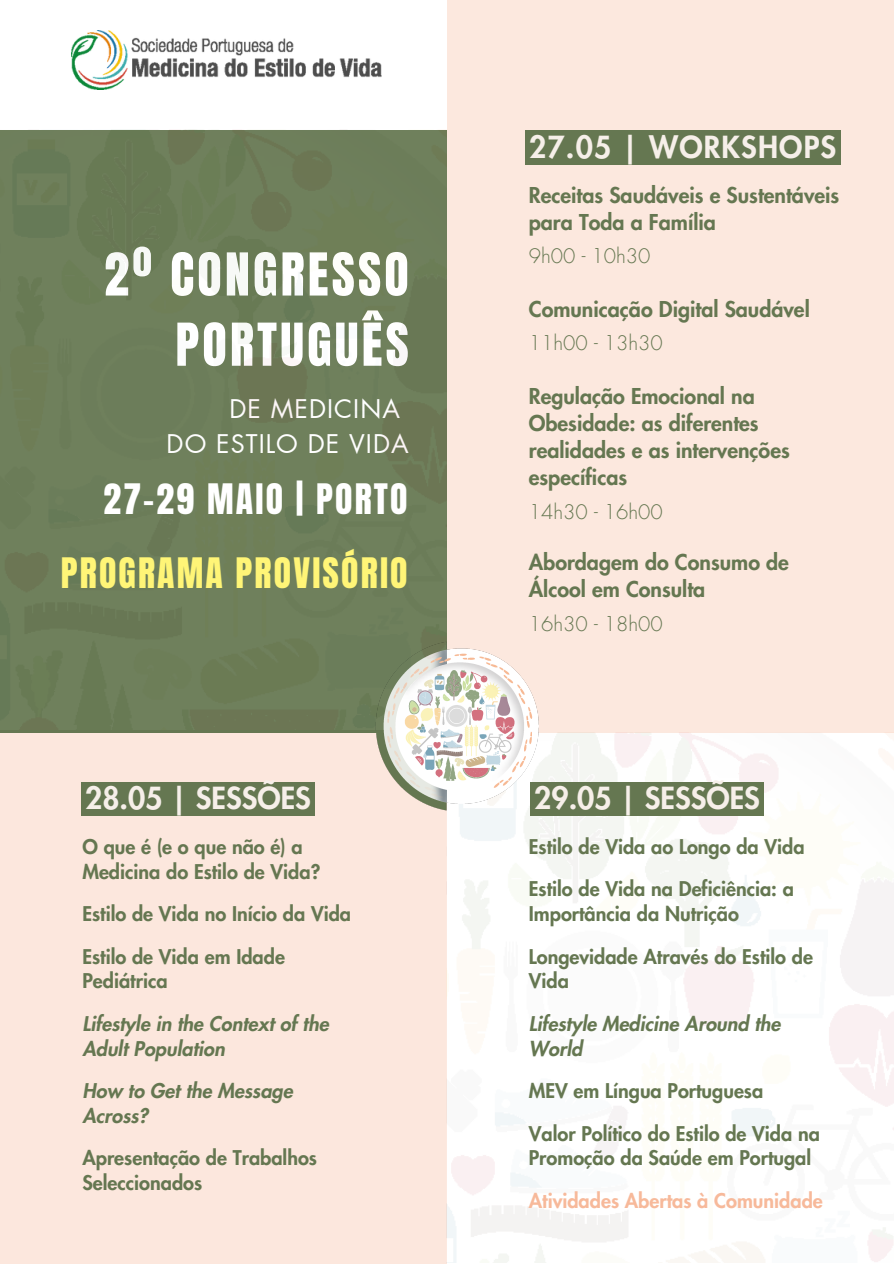
<style>
.page{position:relative;width:894px;height:1264px;background:#fff}
.page>*{position:absolute;margin:0;border:0;box-sizing:border-box;transform-origin:0 0}
.t1{font:50.25px "Anton";letter-spacing:.065em;color:#fff}
.t2{font:35.7px "Anton";letter-spacing:.06em;color:#fff577}
.t3{font:35.7px "Anton";letter-spacing:.06em;color:#fff}
.t4{font:800 29.7px "Futura LT Pro";color:#f6efe9}
.t5{font:800 29.7px "Futura LT Pro";letter-spacing:.04em;color:#f6efe9}
.t6{font:25.2px/34.8px "Futura LT Pro";letter-spacing:.04em;color:#fff}
.t7{font:800 21.3px/27px "Futura LT Pro";color:#657751}
.t8{font:800 19.8px/24.8px "Futura LT Pro";color:#657751}
.t9{font:italic 800 19.8px/24.8px "Futura LT Pro";color:#657751}
.t10{font:300 19.8px "Futura LT Pro";color:#657751}
.t11{font:800 19.8px "Futura LT Pro";color:#f7b99a}
</style>
<div class="page">
<img style="left:71px;top:30px;width:311px;height:60px">
<div style="left:0;top:732px;width:446px;height:531px;background:#fce7dd"></div>
<img style="left:447px;top:732px;width:446px;height:530px">
<div style="left:446px;top:0;width:447px;height:732px;background:#fce8de"></div>
<img style="left:373px;top:648px;width:165px;height:185px">
<img style="left:0;top:130px;width:447px;height:599px">
<div style="left:525px;top:131px;width:315px;height:34px;background:#657751"></div>
<div style="left:81px;top:782px;width:233px;height:34px;background:#657751"></div>
<div style="left:530px;top:782px;width:233px;height:34px;background:#657751"></div>
<p class="t1" style="left:104px;top:238px;width:306px">2º CONGRESSO</p>
<h5 class="t1" style="left:175px;top:308px;width:235px">PORTUGUÊS</h5>
<p class="t6" style="left:166px;top:392px;width:243px;text-indent:63px">DE MEDICINA<br>DO ESTILO DE VIDA</p>
<h5 class="t3" style="left:104px;top:473px;width:305px">27-29 MAIO | PORTO</h5>
<p class="t2" style="left:61px;top:547px;width:348px">PROGRAMA PROVISÓRIO</p>
<p class="t4" style="left:85px;top:784px;width:227px">28.05 | SESSÕES</p>
<h3 class="t8" style="left:82px;top:835px;width:239px">O que é (e o que não é) a<br>Medicina do Estilo de Vida?</h3>
<h5 class="t8" style="left:82px;top:902px;width:270px">Estilo de Vida no Início da Vida</h5>
<h5 class="t8" style="left:82px;top:944px;width:204px">Estilo de Vida em Idade<br>Pediátrica</h5>
<h5 class="t9" style="left:82px;top:1012px;width:248px">Lifestyle in the Context of the<br>Adult Population</h5>
<h5 class="t9" style="left:82px;top:1079px;width:212px">How to Get the Message<br>Across?</h5>
<h5 class="t8" style="left:82px;top:1145px;width:236px">Apresentação de Trabalhos<br>Seleccionados</h5>
<p class="t5" style="left:529px;top:133px;width:308px">27.05 | WORKSHOPS</p>
<h5 class="t7" style="left:528px;top:182px;width:312px">Receitas Saudáveis e Sustentáveis para Toda a Família</h5>
<p class="t10" style="left:528px;top:247px;width:123px">9h00 - 10h30</p>
<p class="t7" style="left:528px;top:296px;width:282px">Comunicação Digital Saudável</p>
<p class="t10" style="left:528px;top:334px;width:135px">11h00 - 13h30</p>
<h1 class="t7" style="left:528px;top:384px;width:262px">Regulação Emocional na<br>Obesidade: as diferentes realidades e as intervenções específicas</h1>
<h4 class="t10" style="left:528px;top:502px;width:135px">14h30 - 16h00</h4>
<h2 class="t7" style="left:528px;top:549px;width:261px">Abordagem do Consumo de<br>Álcool em Consulta</h2>
<h2 class="t10" style="left:528px;top:614px;width:135px">16h30 - 18h00</h2>
<h5 class="t4" style="left:534px;top:784px;width:227px">29.05 | SESSÕES</h5>
<p class="t8" style="left:528px;top:835px;width:277px">Estilo de Vida ao Longo da Vida</p>
<h3 class="t8" style="left:528px;top:877px;width:266px">Estilo de Vida na Deficiência: a<br>Importância da Nutrição</h3>
<h5 class="t8" style="left:528px;top:944px;width:285px">Longevidade Através do Estilo de<br>Vida</h5>
<h5 class="t9" style="left:528px;top:1012px;width:253px">Lifestyle Medicine Around the<br>World</h5>
<h5 class="t8" style="left:528px;top:1079px;width:236px">MEV em Língua Portuguesa</h5>
<h5 class="t8" style="left:528px;top:1121px;width:292px">Valor Político do Estilo de Vida na<br>Promoção da Saúde em Portugal</h5>
<h5 class="t11" style="left:528px;top:1191px;width:295px">Atividades Abertas à Comunidade</h5>
</div>
